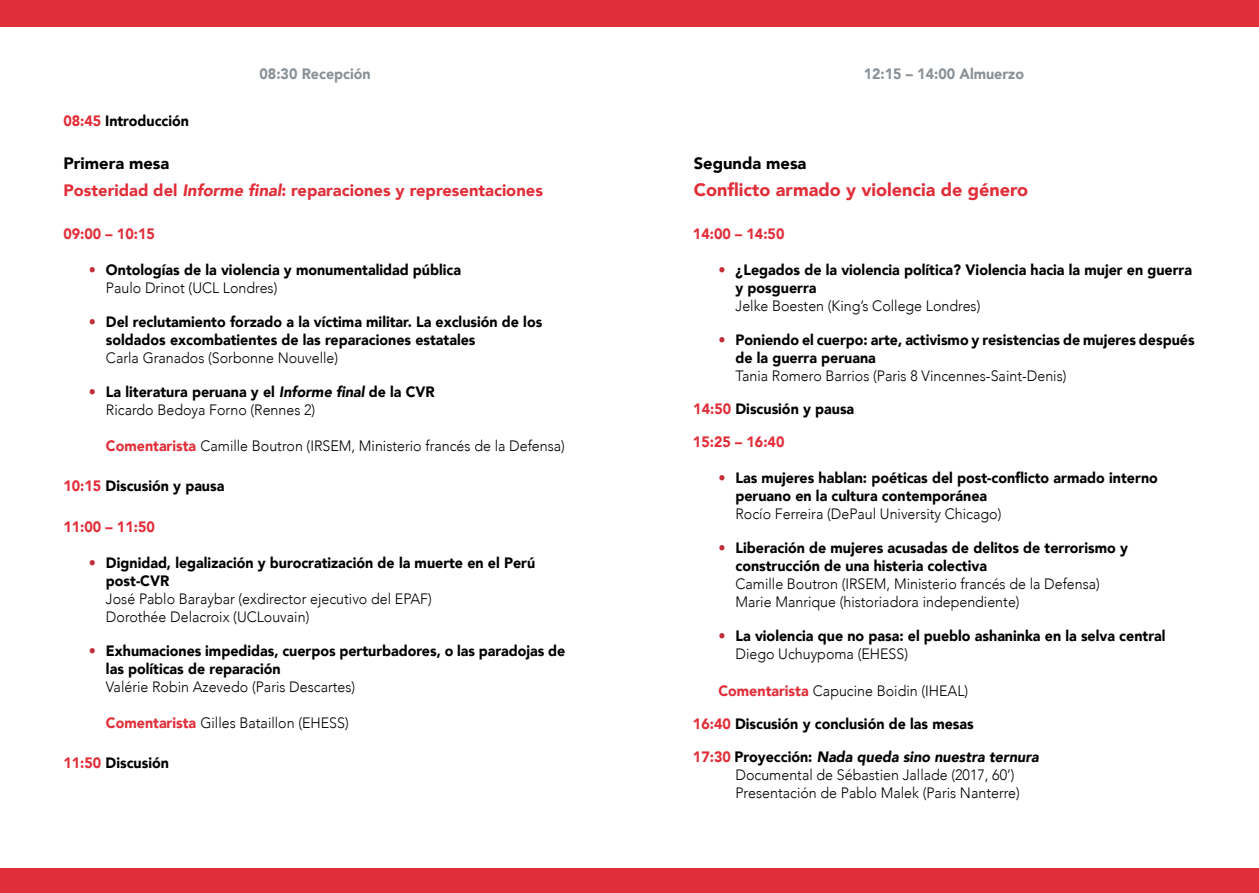
<style>
.page{position:relative;width:1259px;height:893px;background:#fff}
.page>*{position:absolute;margin:0;border:0;box-sizing:border-box;transform-origin:0 0}
.t1{font:900 18px "Avenir";color:#e12e39}
.t2{font:900 16.5px/27px "Avenir";color:#e12e39}
.t3{font:900 16.5px "Avenir";color:#000}
.t4{font:900 15px/18px "Avenir";color:#000;scale:.95 1}
.t5{font:300 15px/18px "Avenir";color:#000;scale:.95 1}
.t6{font:900 15px "Avenir";color:#e12e39;scale:.95 1}
.t7{font:900 15px "Avenir";color:#899197;scale:.95 1}
.s1{color:#e12e39}
.s2{color:#000}
.s3{font-style:italic}
.s4{color:#c22d35}
.s5{font-weight:300}
.s6{font-weight:900;color:#e12e39}
.s7{font-weight:900}
.s8{font-weight:900;font-style:italic}
</style>
<div class="page">
<div style="left:0;top:0;width:1259px;height:27px;background:#e02f39"></div>
<div style="left:0;top:869px;width:1259px;height:24px;background:#e02f39"></div>
<p class="t4" style="left:63px;top:111px;width:134px"><span class="s1">08:45</span> Introducción</p>
<p class="t7" style="left:259px;top:61px;width:118px">08:30 Recepción</p>
<p class="t2" style="left:63px;top:150px;width:481px"><span class="s2">Primera mesa<br></span>Posteridad del <span class="s3">Informe final</span>: reparaciones y representaciones</p>
<p class="t6" style="left:63px;top:221px;width:98px">09:00 – 10:15</p>
<p class="t4" style="left:106px;top:260px;width:375px;text-indent:-17px"><span class="s4">•</span> Ontologías de la violencia y monumentalidad pública<br><span class="s5">Paulo Drinot (UCL Londres)</span></p>
<p class="t4" style="left:106px;top:312px;width:461px;text-indent:-17px"><span class="s4">•</span> Del reclutamiento forzado a la víctima militar. La exclusión de los soldados excombatientes de las reparaciones estatales</p>
<p class="t5" style="left:106px;top:349px;width:246px">Carla Granados (Sorbonne Nouvelle)</p>
<p class="t4" style="left:106px;top:383px;width:348px;text-indent:-17px"><span class="s4">•</span> La literatura peruana y el <span class="s3">Informe final</span> de la CVR<br><span class="s5">Ricardo Bedoya Forno (Rennes 2)</span></p>
<p class="t5" style="left:106px;top:437px;width:484px"><span class="s6">Comentarista</span> Camille Boutron (IRSEM, Ministerio francés de la Defensa)</p>
<p class="t4" style="left:63px;top:477px;width:171px"><span class="s1">10:15</span> Discusión y pausa</p>
<p class="t6" style="left:63px;top:513px;width:98px">11:00 – 11:50</p>
<p class="t4" style="left:106px;top:553px;width:453px;text-indent:-17px"><span class="s4">•</span> Dignidad, legalización y burocratización de la muerte en el Perú post-CVR</p>
<p class="t5" style="left:106px;top:589px;width:344px">José Pablo Baraybar (exdirector ejecutivo del EPAF)<br>Dorothée Delacroix (UCLouvain)</p>
<p class="t4" style="left:106px;top:641px;width:485px;text-indent:-17px"><span class="s4">•</span> Exhumaciones impedidas, cuerpos perturbadores, o las paradojas de las políticas de reparación</p>
<p class="t5" style="left:106px;top:678px;width:264px">Valérie Robin Azevedo (Paris Descartes)</p>
<p class="t5" style="left:106px;top:714px;width:257px"><span class="s6">Comentarista</span> Gilles Bataillon (EHESS)</p>
<p class="t4" style="left:63px;top:753px;width:113px"><span class="s1">11:50</span> Discusión</p>
<p class="t7" style="left:863px;top:61px;width:170px">12:15 – 14:00 Almuerzo</p>
<p class="t3" style="left:693px;top:150px;width:114px">Segunda mesa</p>
<p class="t1" style="left:693px;top:175px;width:336px">Conflicto armado y violencia de género</p>
<p class="t6" style="left:693px;top:221px;width:98px">14:00 – 14:50</p>
<p class="t4" style="left:735px;top:260px;width:482px;text-indent:-17px"><span class="s4">•</span> ¿Legados de la violencia política? Violencia hacia la mujer en guerra y posguerra</p>
<p class="t5" style="left:735px;top:297px;width:259px">Jelke Boesten (King’s College Londres)</p>
<p class="t4" style="left:735px;top:330px;width:485px;text-indent:-17px"><span class="s4">•</span> Poniendo el cuerpo: arte, activismo y resistencias de mujeres después de la guerra peruana</p>
<p class="t5" style="left:735px;top:367px;width:350px">Tania Romero Barrios (Paris 8 Vincennes-Saint-Denis)</p>
<p class="t4" style="left:693px;top:399px;width:171px"><span class="s1">14:50</span> Discusión y pausa</p>
<p class="t6" style="left:693px;top:429px;width:98px">15:25 – 16:40</p>
<p class="t4" style="left:735px;top:468px;width:446px;text-indent:-17px"><span class="s4">•</span> Las mujeres hablan: poéticas del post-conflicto armado interno peruano en la cultura contemporánea</p>
<p class="t5" style="left:735px;top:505px;width:281px">Rocío Ferreira (DePaul University Chicago)</p>
<p class="t4" style="left:735px;top:539px;width:415px;text-indent:-17px"><span class="s4">•</span> Liberación de mujeres acusadas de delitos de terrorismo y construcción de una histeria colectiva</p>
<p class="t5" style="left:735px;top:575px;width:385px">Camille Boutron (IRSEM, Ministerio francés de la Defensa)<br>Marie Manrique (historiadora independiente)</p>
<p class="t4" style="left:735px;top:627px;width:454px;text-indent:-17px"><span class="s4">•</span> La violencia que no pasa: el pueblo ashaninka en la selva central<br><span class="s5">Diego Uchuypoma (EHESS)</span></p>
<p class="t5" style="left:718px;top:681px;width:264px"><span class="s6">Comentarista</span> Capucine Boidin (IHEAL)</p>
<p class="t4" style="left:693px;top:714px;width:297px"><span class="s1">16:40</span> Discusión y conclusión de las mesas</p>
<p class="t5" style="left:735px;top:747px;width:321px;text-indent:-43px"><span class="s6">17:30</span> <span class="s7">Proyección:</span> <span class="s8">Nada queda sino nuestra ternura<br></span>Documental de Sébastien Jallade (2017, 60’)<br>Presentación de Pablo Malek (Paris Nanterre)</p>
</div>
